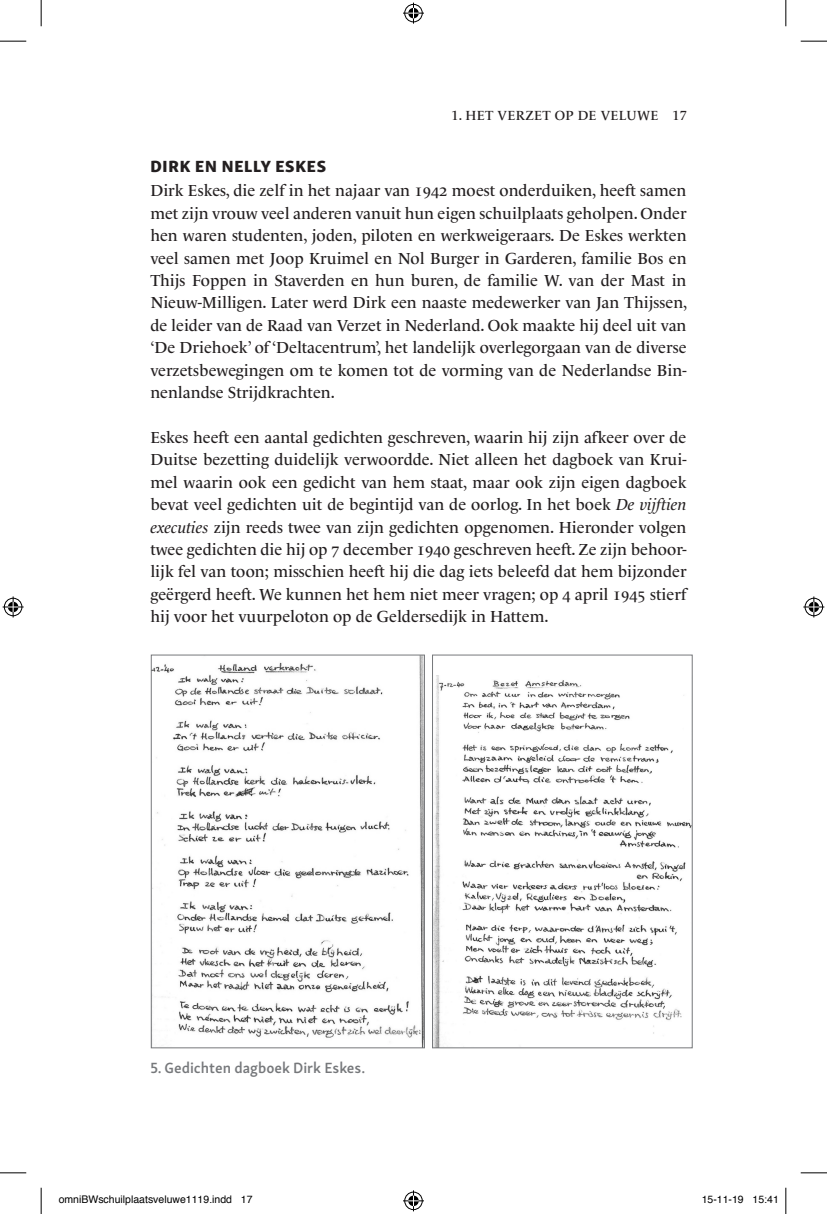
<style>
.page{position:relative;width:827px;height:1214px;background:#fff}
.page>*{position:absolute;margin:0;border:0;box-sizing:border-box;transform-origin:0 0}
.TK{font:16.62px "Skolar Sans Latn Eb";letter-spacing:.05em;color:#231f20}
.geeninspring{font:16.28px/22.4px "Le Monde Livre Std";color:#231f20;text-align:justify}
.bijschrift{font:600 15.22px "Skolar Sans Latn";color:#76787b}
.t1{font:13.47px "Le Monde Livre Std";color:#231f20}
.t2{font:10.5px "Helvetica";color:#000}
.s1{font-style:italic}
</style>
<div class="page">
<img style="left:153px;top:656px;width:269px;height:389px">
<div style="left:151px;top:654px;width:273px;height:394px;border:1px solid #76787b"></div>
<img style="left:434px;top:675px;width:256px;height:371px">
<div style="left:432px;top:654px;width:260px;height:394px;border:1px solid #76787b"></div>
<svg style="left:0;top:41px;width:26px;height:1px"></svg>
<svg style="left:800px;top:41px;width:26px;height:1px"></svg>
<svg style="left:0;top:1172px;width:26px;height:1px"></svg>
<svg style="left:800px;top:1172px;width:26px;height:1px"></svg>
<svg style="left:41px;top:0;width:1px;height:26px"></svg>
<svg style="left:41px;top:1187px;width:1px;height:26px"></svg>
<svg style="left:785px;top:0;width:1px;height:26px"></svg>
<svg style="left:785px;top:1187px;width:1px;height:26px"></svg>
<svg style="left:403px;top:3px;width:21px;height:21px"></svg>
<svg style="left:403px;top:1190px;width:21px;height:21px"></svg>
<svg style="left:3px;top:596px;width:21px;height:21px"></svg>
<svg style="left:803px;top:596px;width:21px;height:21px"></svg>
<p class="t1" style="left:451px;top:107px;width:56px">1. Het verzet</p>
<p class="t1" style="left:554px;top:107px;width:65px">op de Veluwe</p>
<p class="t1" style="left:672px;top:107px;width:16px">17</p>
<p class="TK" style="left:150px;top:152px;width:177px">DIRK EN NELLY ESKES</p>
<p class="geeninspring" style="left:150px;top:179px;width:538px">Dirk Eskes, die zelf in het najaar van 1942 moest onderduiken, heeft samen met zijn vrouw veel anderen vanuit hun eigen schuilplaats geholpen. Onder hen waren studenten, joden, piloten en werkweigeraars. De Eskes werkten veel samen met Joop Kruimel en Nol Burger in Garderen, familie Bos en Thijs Foppen in Staverden en hun buren, de familie W. van der Mast in Nieuw-Milligen. Later werd Dirk een naaste medewerker van Jan Thijssen, de leider van de Raad van Verzet in Nederland. Ook maakte hij deel uit van ‘De Driehoek’ of ‘Deltacentrum’, het landelijk overlegorgaan van de diverse verzetsbewegingen om te komen tot de vorming van de Nederlandse Bin&shy;nenlandse Strijdkrachten.</p>
<p class="geeninspring" style="left:150px;top:426px;width:537px">Eskes heeft een aantal gedichten geschreven, waarin hij zijn afkeer over de Duitse bezetting duidelijk verwoordde. Niet alleen het dagboek van Krui&shy;mel waarin ook een gedicht van hem staat, maar ook zijn eigen dagboek bevat veel gedichten uit de begintijd van de oorlog. In het boek <span class="s1">De vijftien executies</span> zijn reeds twee van zijn gedichten opgenomen. Hieronder volgen twee gedichten die hij op 7 december 1940 geschreven heeft. Ze zijn behoor&shy;lijk fel van toon; misschien heeft hij die dag iets beleefd dat hem bijzonder geërgerd heeft. We kunnen het hem niet meer vragen; op 4 april 1945 stierf hij voor het vuurpeloton op de Geldersedijk in Hattem.</p>
<p class="bijschrift" style="left:150px;top:1055px;width:216px">5. Gedichten dagboek Dirk Eskes.</p>
<p class="t2" style="left:59px;top:1191px;width:195px">omniBWschuilplaatsveluwe1119.indd 17</p>
<p class="t2" style="left:701px;top:1191px;width:79px">15-11-19 15:41</p>
</div>
